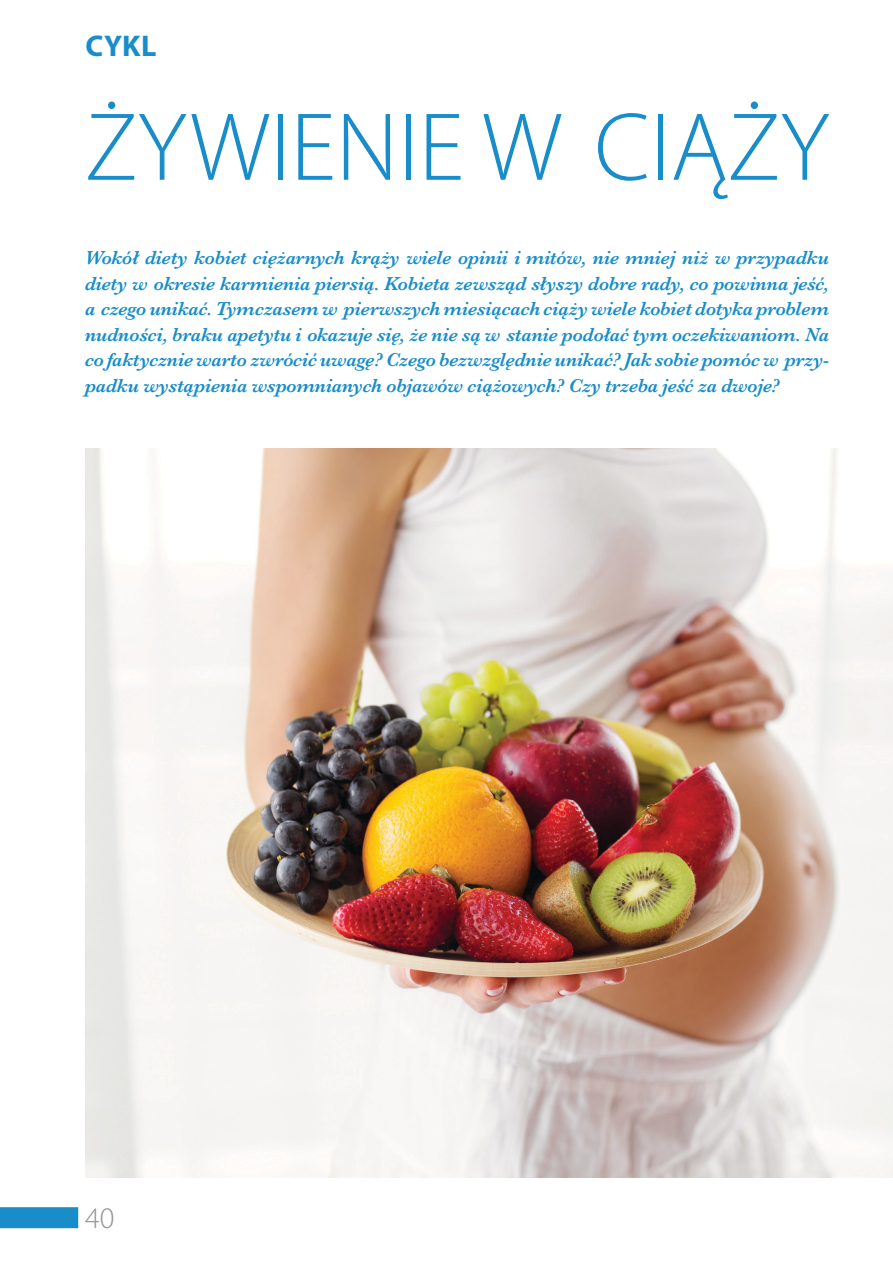
<style>
.page{position:relative;width:893px;height:1263px;background:#fff}
.page>*{position:absolute;margin:0;border:0;box-sizing:border-box;transform-origin:0 0}
.TYTUL_OK{font:300 97.5px "Myriad Pro";color:#198dc9}
.t1{font:700 30px "Myriad Pro";color:#198dc9}
.t2{font:300 30px "Myriad Pro";color:#939598}
.TEKST_OK{font:italic 600 19.5px/25.5px "Baskerville";letter-spacing:-.02em;color:#198dc9;text-align:justify}
</style>
<div class="page">
<img style="left:85px;top:448px;width:808px;height:730px">
<div style="left:0;top:1207px;width:78px;height:21px;background:#198dc9"></div>
<p class="t1" style="left:85px;top:27px;width:73px">CYKL</p>
<p class="TYTUL_OK" style="left:85px;top:94px;width:746px">ŻYWIENIE W CIĄŻY</p>
<p class="TEKST_OK" style="left:85px;top:245px;width:746px">Wokół diety kobiet ciężarnych krąży wiele opinii i mitów, nie mniej niż w przypadku diety w okresie karmienia piersią. Kobieta zewsząd słyszy dobre rady, co powinna jeść, a czego unikać. Tymczasem w pierwszych miesiącach ciąży wiele kobiet dotyka problem nudności, braku apetytu i okazuje się, że nie są w stanie podołać tym oczekiwaniom. Na co faktycznie warto zwrócić uwagę? Czego bezwzględnie unikać? Jak sobie pomóc w przy&shy;padku wystąpienia wspomnianych objawów ciążowych? Czy trzeba jeść za dwoje?</p>
<h2 class="t2" style="left:85px;top:1201px;width:31px">40</h2>
</div>
